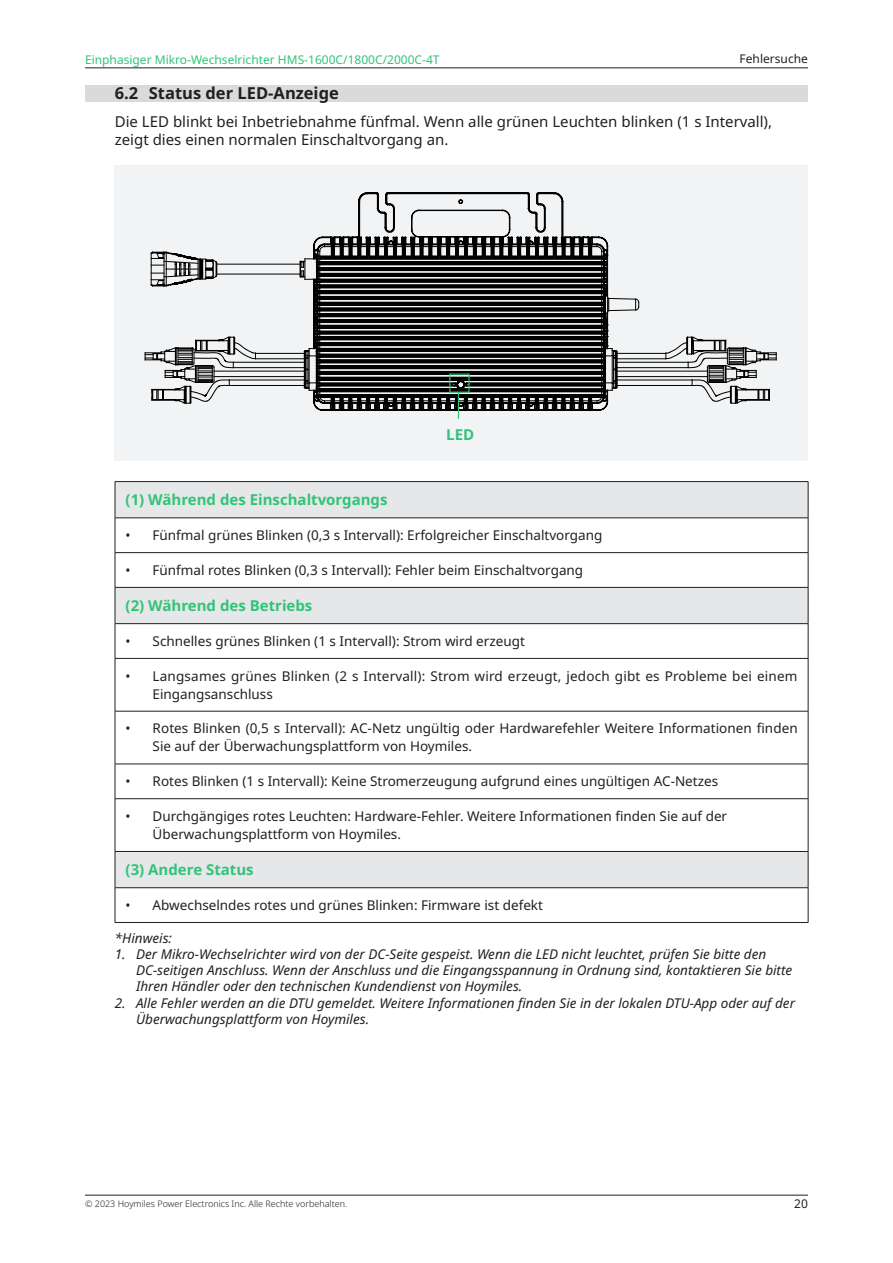
<style>
.page{position:relative;width:893px;height:1263px;background:#fff}
.page>*{position:absolute;margin:0;border:0;box-sizing:border-box;transform-origin:0 0}
.t1{font:700 16.5px "Noto Sans";color:#231f20}
.t2{font:15px/18px "Noto Sans";color:#231f20}
.t3{font:700 15px "Noto Sans";color:#31c477}
.t4{font:13.5px/18px "Noto Sans";color:#231f20}
.t5{font:italic 13.5px/16.2px "Noto Sans";color:#231f20}
.t6{font:12px "Noto Sans";color:#31c477}
.t7{font:12px "Noto Sans";color:#231f20}
.t8{font:300 9px "Noto Sans";color:#231f20}
</style>
<div class="page">
<hr style="left:85px;top:1195px;width:723px;height:1px;background:#231f20">
<hr style="left:85px;top:68px;width:723px;height:1px;background:#231f20">
<div style="left:85px;top:85px;width:723px;height:17px;background:#d9dadc"></div>
<svg style="left:116px;top:482px;width:692px;height:405px"></svg>
<hr style="left:115px;top:481px;width:693px;height:1px;background:#231f20">
<hr style="left:115px;top:482px;width:1px;height:36px;background:#231f20">
<hr style="left:808px;top:482px;width:1px;height:36px;background:#231f20">
<hr style="left:115px;top:518px;width:693px;height:1px;background:#231f20">
<hr style="left:115px;top:518px;width:1px;height:34px;background:#231f20">
<hr style="left:808px;top:518px;width:1px;height:34px;background:#231f20">
<hr style="left:115px;top:552px;width:693px;height:1px;background:#231f20">
<hr style="left:115px;top:553px;width:1px;height:34px;background:#231f20">
<hr style="left:808px;top:553px;width:1px;height:34px;background:#231f20">
<hr style="left:115px;top:587px;width:693px;height:1px;background:#231f20">
<hr style="left:115px;top:588px;width:1px;height:35px;background:#231f20">
<hr style="left:808px;top:588px;width:1px;height:35px;background:#231f20">
<hr style="left:115px;top:623px;width:693px;height:1px;background:#231f20">
<hr style="left:115px;top:624px;width:1px;height:34px;background:#231f20">
<hr style="left:808px;top:624px;width:1px;height:34px;background:#231f20">
<hr style="left:115px;top:658px;width:693px;height:1px;background:#231f20">
<hr style="left:115px;top:659px;width:1px;height:52px;background:#231f20">
<hr style="left:808px;top:659px;width:1px;height:52px;background:#231f20">
<hr style="left:115px;top:711px;width:693px;height:1px;background:#231f20">
<hr style="left:115px;top:711px;width:1px;height:53px;background:#231f20">
<hr style="left:808px;top:711px;width:1px;height:53px;background:#231f20">
<hr style="left:115px;top:764px;width:693px;height:1px;background:#231f20">
<hr style="left:115px;top:764px;width:1px;height:34px;background:#231f20">
<hr style="left:808px;top:764px;width:1px;height:34px;background:#231f20">
<hr style="left:115px;top:798px;width:693px;height:1px;background:#231f20">
<hr style="left:115px;top:799px;width:1px;height:52px;background:#231f20">
<hr style="left:808px;top:799px;width:1px;height:52px;background:#231f20">
<hr style="left:115px;top:851px;width:693px;height:1px;background:#231f20">
<hr style="left:115px;top:852px;width:1px;height:35px;background:#231f20">
<hr style="left:808px;top:852px;width:1px;height:35px;background:#231f20">
<hr style="left:115px;top:887px;width:693px;height:1px;background:#231f20">
<hr style="left:115px;top:888px;width:1px;height:34px;background:#231f20">
<hr style="left:808px;top:888px;width:1px;height:34px;background:#231f20">
<hr style="left:115px;top:922px;width:693px;height:1px;background:#231f20">
<div style="left:115px;top:165px;width:693px;height:296px;background:#f2f3f4"></div>
<svg style="left:145px;top:192px;width:631px;height:227px"></svg>
<p class="t6" style="left:85px;top:51px;width:356px">Einphasiger Mikro-Wechselrichter HMS-1600C/1800C/2000C-4T</p>
<p class="t7" style="left:740px;top:51px;width:70px">Fehlersuche</p>
<p class="t1" style="left:115px;top:82px;width:226px">6.2 Status der LED-Anzeige</p>
<p class="t2" style="left:115px;top:113px;width:659px">Die LED blinkt bei Inbetriebnahme fünfmal. Wenn alle grünen Leuchten blinken (1 s Intervall), zeigt dies einen normalen Einschaltvorgang an.</p>
<p class="t3" style="left:446px;top:424px;width:29px">LED</p>
<p class="t3" style="left:126px;top:489px;width:263px">(1) Während des Einschaltvorgangs</p>
<p class="t4" style="left:126px;top:526px;width:478px">• Fünfmal grünes Blinken (0,3 s Intervall): Erfolgreicher Einschaltvorgang</p>
<p class="t4" style="left:126px;top:561px;width:459px">• Fünfmal rotes Blinken (0,3 s Intervall): Fehler beim Einschaltvorgang</p>
<p class="t3" style="left:126px;top:595px;width:188px">(2) Während des Betriebs</p>
<p class="t4" style="left:126px;top:632px;width:401px">• Schnelles grünes Blinken (1 s Intervall): Strom wird erzeugt</p>
<p class="t4" style="left:153px;top:667px;width:646px;text-indent:-27px">• Langsames grünes Blinken (2 s Intervall): Strom wird erzeugt, jedoch gibt es Probleme bei einem<br>Eingangsanschluss</p>
<p class="t4" style="left:153px;top:720px;width:647px;text-indent:-27px">• Rotes Blinken (0,5 s Intervall): AC-Netz ungültig oder Hardwarefehler Weitere Informationen finden<br>Sie auf der Überwachungsplattform von Hoymiles.</p>
<p class="t4" style="left:126px;top:772px;width:594px">• Rotes Blinken (1 s Intervall): Keine Stromerzeugung aufgrund eines ungültigen AC-Netzes</p>
<p class="t4" style="left:153px;top:807px;width:576px;text-indent:-27px">• Durchgängiges rotes Leuchten: Hardware-Fehler. Weitere Informationen finden Sie auf der<br>Überwachungsplattform von Hoymiles.</p>
<p class="t3" style="left:126px;top:859px;width:130px">(3) Andere Status</p>
<p class="t4" style="left:126px;top:896px;width:419px">• Abwechselndes rotes und grünes Blinken: Firmware ist defekt</p>
<p class="t5" style="left:115px;top:930px;width:59px">*Hinweis:</p>
<p class="t5" style="left:136px;top:946px;width:658px;text-indent:-21px">1. Der Mikro-Wechselrichter wird von der DC-Seite gespeist. Wenn die LED nicht leuchtet, prüfen Sie bitte den<br>DC-seitigen Anschluss. Wenn der Anschluss und die Eingangsspannung in Ordnung sind, kontaktieren Sie bitte<br>Ihren Händler oder den technischen Kundendienst von Hoymiles.</p>
<p class="t5" style="left:136px;top:995px;width:660px;text-indent:-21px">2. Alle Fehler werden an die DTU gemeldet. Weitere Informationen finden Sie in der lokalen DTU-App oder auf der<br>Überwachungsplattform von Hoymiles.</p>
<p class="t8" style="left:85px;top:1197px;width:264px">© 2023 Hoymiles Power Electronics Inc. Alle Rechte vorbehalten.</p>
<p class="t7" style="left:794px;top:1195px;width:15px">20</p>
</div>
